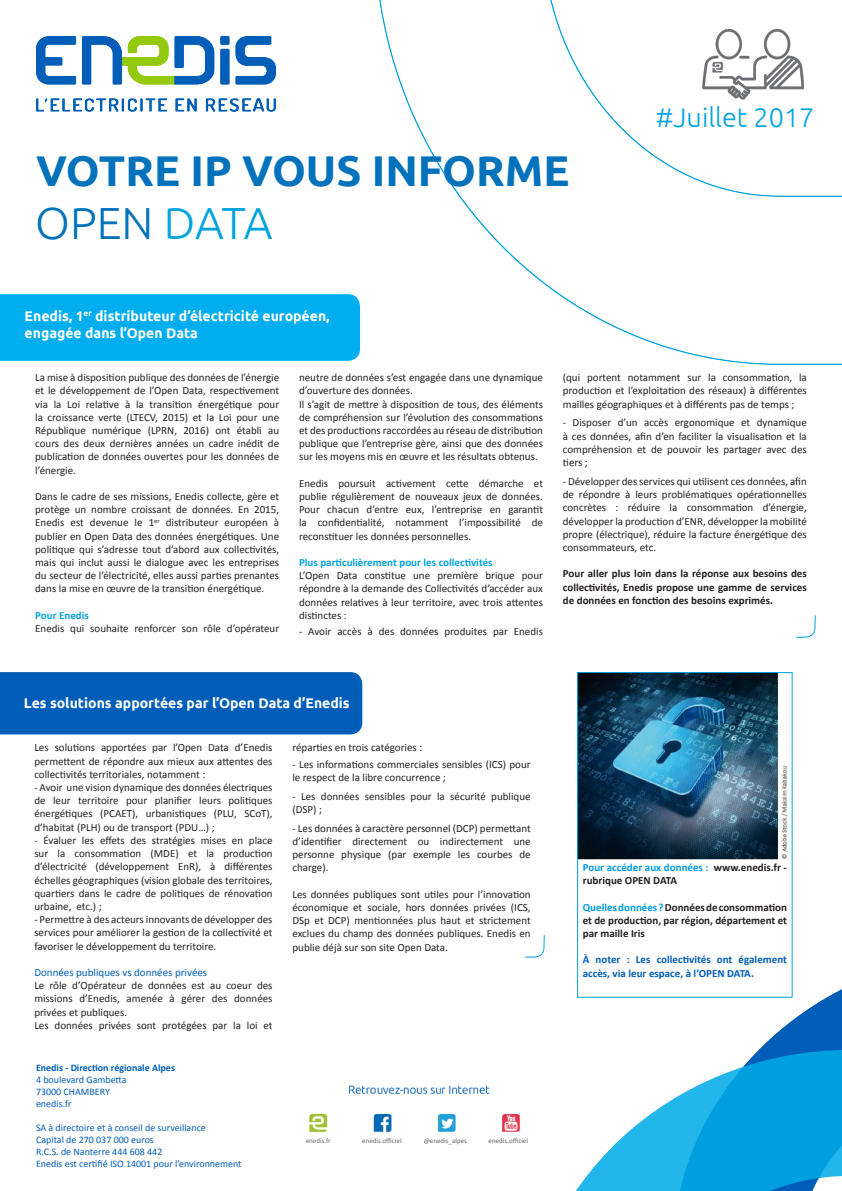
<style>
.page{position:relative;width:842px;height:1191px;background:#fff}
.page>*{position:absolute;margin:0;border:0;box-sizing:border-box;transform-origin:0 0}
.t1{font:300 45px "Ubuntu";letter-spacing:-.005em;color:#0072bc}
.t2{font:700 43px "Ubuntu";color:#0072bc}
.t3{font:300 27px "Ubuntu";color:#00a3e0}
.t4{font:700 14px "Ubuntu";color:#fff}
.t5{font:11px/13.2px "Calibri";color:#231f20;text-align:justify}
.t6{font:700 11px/13.2px "Calibri";color:#231f20;text-align:justify}
.t7{font:700 11px/13.2px "Calibri";color:#005eb8}
.t8{font:700 11px "Calibri";color:#00a3e0}
.t9{font:11px "Calibri";color:#005eb8}
.t10{font:10px "Calibri";color:#005eb8}
.t11{font:700 10px "Calibri";color:#005eb8}
.t12{font:7px "Calibri";color:#636366}
.s1{color:#00a3e0}
.s2{color:#009ce4}
</style>
<div class="page">
<img style="left:309px;top:1085px;width:211px;height:58px">
<div style="left:424px;top:1138px;width:48px;height:8px;background:#fff"></div>
<div style="left:362px;top:1138px;width:49px;height:8px;background:#fff"></div>
<div style="left:489px;top:1138px;width:48px;height:8px;background:#fff"></div>
<div style="left:306px;top:1138px;width:48px;height:8px;background:#fff"></div>
<div style="left:0;top:294px;width:360px;height:67px;background:#00aeef"></div>
<img style="left:379px;top:0;width:463px;height:364px">
<img style="left:36px;top:36px;width:240px;height:76px">
<img style="left:671px;top:989px;width:171px;height:61px">
<svg style="left:576px;top:1050px;width:266px;height:141px"></svg>
<img style="left:694px;top:28px;width:115px;height:79px">
<svg style="left:525px;top:935px;width:20px;height:23px"></svg>
<svg style="left:796px;top:615px;width:20px;height:23px"></svg>
<div style="left:0;top:672px;width:362px;height:62px;background:#005eb8"></div>
<img style="left:579px;top:674px;width:210px;height:185px">
<div style="left:577px;top:672px;width:216px;height:325px;border:1px solid #00a3e0"></div>
<p class="t2" style="left:36px;top:144px;width:535px">VOTRE IP VOUS INFORME</p>
<p class="t1" style="left:35px;top:196px;width:239px">OPEN <span class="s1">DATA</span></p>
<p class="t4" style="left:25px;top:307px;width:307px">Enedis, 1<sup>er</sup> distributeur d’électricité européen,</p>
<p class="t4" style="left:25px;top:324px;width:175px">engagée dans l’Open Data</p>
<p class="t3" style="left:656px;top:101px;width:160px">#Juillet 2017</p>
<p class="t5" style="left:35px;top:370px;width:245px">La mise à disposition publique des données de l’énergie et le développement de l’Open Data, respectivement via la Loi relative à la transition énergétique pour la croissance verte (LTECV, 2015) et la Loi pour une République numérique (LPRN, 2016) ont établi au cours des deux dernières années un cadre inédit de publication de données ouvertes pour les données de l’énergie.</p>
<p class="t5" style="left:35px;top:489px;width:245px">Dans le cadre de ses missions, Enedis collecte, gère et protège un nombre croissant de données. En 2015, Enedis est devenue le 1<sup>er</sup> distributeur européen à publier en Open Data des données énergétiques. Une politique qui s’adresse tout d’abord aux collectivités, mais qui inclut aussi le dialogue avec les entreprises du secteur de l’électricité, elles aussi parties prenantes dans la mise en œuvre de la transition énergétique.</p>
<p class="t8" style="left:35px;top:608px;width:55px">Pour Enedis</p>
<p class="t5" style="left:35px;top:621px;width:245px">Enedis qui souhaite renforcer son rôle d’opérateur</p>
<p class="t5" style="left:299px;top:370px;width:245px">neutre de données s’est engagée dans une dynamique d’ouverture des données.</p>
<p class="t5" style="left:299px;top:397px;width:245px">Il s’agit de mettre à disposition de tous, des éléments de compréhension sur l’évolution des consommations et des productions raccordées au réseau de distribution publique que l’entreprise gère, ainsi que des données sur les moyens mis en œuvre et les résultats obtenus.</p>
<p class="t5" style="left:299px;top:476px;width:245px">Enedis poursuit activement cette démarche et publie régulièrement de nouveaux jeux de données.<br>Pour chacun d’entre eux, l’entreprise en garantit la confidentialité, notamment l’impossibilité de reconstituer les données personnelles.</p>
<p class="t8" style="left:299px;top:555px;width:195px">Plus particulièrement pour les collectivités</p>
<p class="t5" style="left:299px;top:568px;width:245px">L’Open Data constitue une première brique pour répondre à la demande des Collectivités d’accéder aux données relatives à leur territoire, avec trois attentes distinctes :</p>
<p class="t5" style="left:299px;top:624px;width:245px">- Avoir accès à des données produites par Enedis</p>
<p class="t5" style="left:563px;top:370px;width:245px">(qui portent notamment sur la consommation, la production et l’exploitation des réseaux) à différentes mailles géographiques et à différents pas de temps ;</p>
<p class="t5" style="left:563px;top:416px;width:245px">- Disposer d’un accès ergonomique et dynamique à ces données, afin d’en faciliter la visualisation et la compréhension et de pouvoir les partager avec des tiers ;</p>
<p class="t5" style="left:563px;top:474px;width:245px">- Développer des services qui utilisent ces données, afin de répondre à leurs problématiques opérationnelles concrètes : réduire la consommation d’énergie, développer la production d’ENR, développer la mobilité propre (électrique), réduire la facture énergétique des consommateurs, etc.</p>
<p class="t6" style="left:563px;top:566px;width:245px">Pour aller plus loin dans la réponse aux besoins des collectivités, Enedis propose une gamme de services de données en fonction des besoins exprimés.</p>
<p class="t4" style="left:24px;top:694px;width:327px">Les solutions apportées par l’Open Data d’Enedis</p>
<p class="t5" style="left:34px;top:740px;width:240px">Les solutions apportées par l’Open Data d’Enedis permettent de répondre aux mieux aux attentes des collectivités territoriales, notamment :</p>
<p class="t5" style="left:34px;top:780px;width:240px">- Avoir une vision dynamique des données électriques de leur territoire pour planifier leurs politiques énergétiques (PCAET), urbanistiques (PLU, SCoT), d’habitat (PLH) ou de transport (PDU…) ;</p>
<p class="t5" style="left:34px;top:833px;width:240px">- Évaluer les effets des stratégies mises en place sur la consommation (MDE) et la production d’électricité (développement EnR), à différentes échelles géographiques (vision globale des territoires, quartiers dans le cadre de politiques de rénovation urbaine, etc.) ;</p>
<p class="t5" style="left:34px;top:912px;width:240px">- Permettre à des acteurs innovants de développer des services pour améliorer la gestion de la collectivité et favoriser le développement du territoire.</p>
<p class="t9" style="left:34px;top:965px;width:174px">Données publiques vs données privées</p>
<p class="t5" style="left:34px;top:978px;width:240px">Le rôle d’Opérateur de données est au coeur des missions d’Enedis, amenée à gérer des données privées et publiques.</p>
<p class="t5" style="left:34px;top:1018px;width:240px">Les données privées sont protégées par la loi et</p>
<p class="t11" style="left:36px;top:1061px;width:140px">Enedis - Direction régionale Alpes</p>
<p class="t10" style="left:36px;top:1073px;width:92px">4 boulevard Gambetta</p>
<p class="t10" style="left:36px;top:1085px;width:75px">73000 CHAMBERY</p>
<p class="t10" style="left:36px;top:1097px;width:37px">enedis.fr</p>
<p class="t10" style="left:36px;top:1121px;width:171px">SA à directoire et à conseil de surveillance</p>
<p class="t10" style="left:36px;top:1133px;width:119px">Capital de 270 037 000 euros</p>
<p class="t10" style="left:36px;top:1145px;width:128px">R.C.S. de Nanterre 444 608 442</p>
<p class="t10" style="left:36px;top:1157px;width:207px">Enedis est certifié ISO 14001 pour l’environnement</p>
<p class="t5" style="left:292px;top:740px;width:131px">réparties en trois catégories :</p>
<p class="t5" style="left:292px;top:756px;width:240px">- Les informations commerciales sensibles (ICS) pour le respect de la libre concurrence ;</p>
<p class="t5" style="left:292px;top:789px;width:240px">- Les données sensibles pour la sécurité publique (DSP) ;</p>
<p class="t5" style="left:292px;top:821px;width:240px">- Les données à caractère personnel (DCP) permettant d’identifier directement ou indirectement une personne physique (par exemple les courbes de charge).</p>
<p class="t5" style="left:292px;top:887px;width:240px">Les données publiques sont utiles pour l’innovation économique et sociale, hors données privées (ICS, DSp et DCP) mentionnées plus haut et strictement exclues du champ des données publiques. Enedis en publie déjà sur son site Open Data.</p>
<p class="t12" style="left:306px;top:1136px;width:26px">enedis.fr</p>
<p class="t12" style="left:362px;top:1136px;width:41px">enedis.officiel</p>
<p class="t12" style="left:424px;top:1136px;width:45px">@enedis_alpes</p>
<p class="t12" style="left:489px;top:1136px;width:41px">enedis.officiel</p>
<p class="t6" style="left:583px;top:860px;width:206px"><span class="s2">Pour accéder aux données :</span> www.enedis.fr - rubrique OPEN DATA</p>
<p class="t6" style="left:583px;top:900px;width:206px"><span class="s2">Quelles données ?</span> Données de consommation et de production, par région, département et par maille Iris</p>
<p class="t7" style="left:583px;top:952px;width:206px">À noter : Les collectivités ont également accès, via leur espace, à l’OPEN DATA.</p>
</div>
